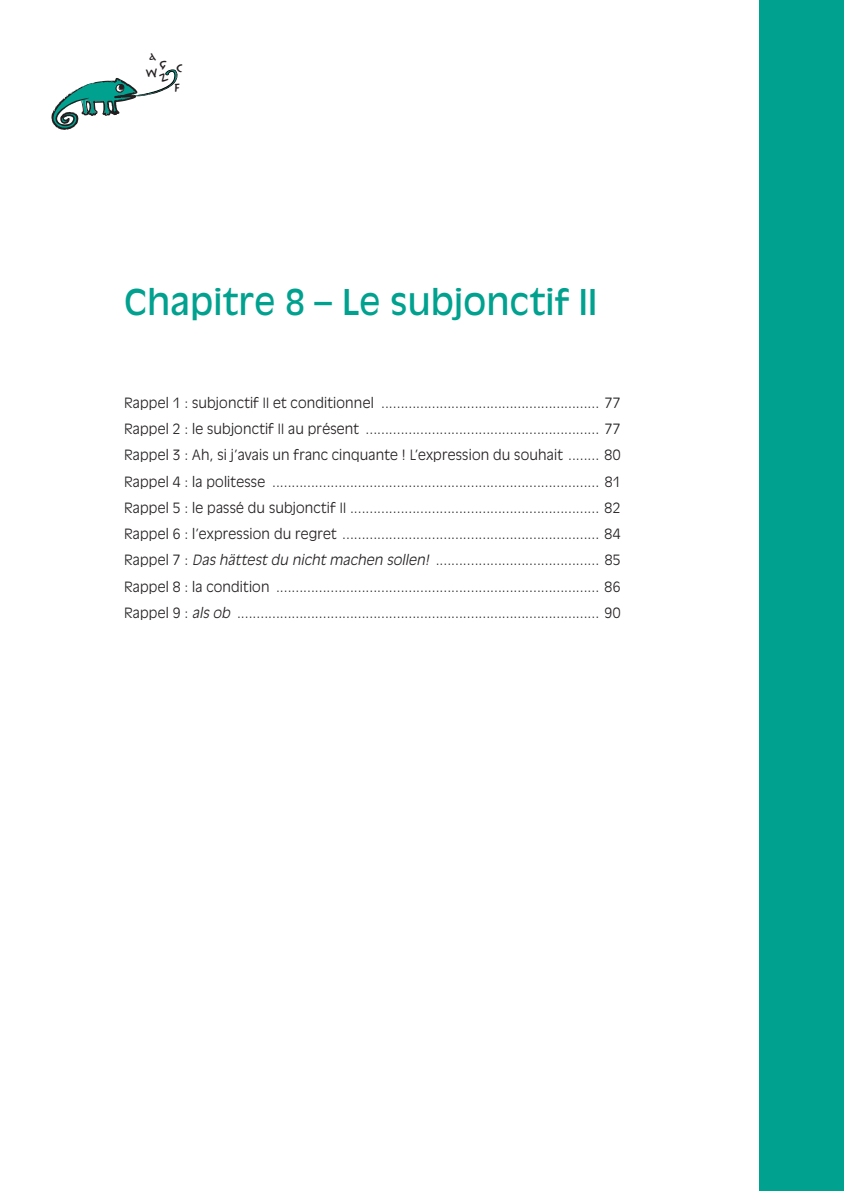
<style>
.page{position:relative;width:844px;height:1191px;background:#fff}
.page>*{position:absolute;margin:0;border:0;box-sizing:border-box;transform-origin:0 0}
.t1{font:35px "Antique Olive Std";letter-spacing:-.005em;color:#00a18f}
.t2{font:21.7px "Reliq Std Active";color:#231f20}
.t3{font:18.03px "Reliq Std Active";color:#231f20}
.t4{font:14.35px "Reliq Std Semibold Active";color:#231f20}
.t5{font:300 14px/26.2px "Antique Olive Std";letter-spacing:.015em;color:#231f20;text-align:justify}
.s1{font-style:italic}
</style>
<div class="page">
<div style="left:759px;top:0;width:84px;height:1191px;background:#00a18f"></div>
<svg style="left:51px;top:69px;width:127px;height:61px"></svg>
<p class="t3" style="left:149px;top:46px;width:8px">a</p>
<h2 class="t2" style="left:176px;top:56px;width:8px">c</h2>
<p class="t4" style="left:174px;top:80px;width:7px">F</p>
<h1 class="t1" style="left:124px;top:281px;width:475px">Chapitre 8 – Le subjonctif II</h1>
<p class="t5" style="left:124px;top:390px;width:498px">Rappel 1 : subjonctif II et conditionnel ........................................................ 77<br>Rappel 2 : le subjonctif II au présent ............................................................ 77<br>Rappel 3 : Ah, si j’avais un franc cinquante ! L’expression du souhait ........ 80<br>Rappel 4 : la politesse .................................................................................... 81<br>Rappel 5 : le passé du subjonctif II ................................................................ 82<br>Rappel 6 : l’expression du regret .................................................................. 84<br>Rappel 7 : <span class="s1">Das hättest du nicht machen sollen!</span> .......................................... 85<br>Rappel 8 : la condition ................................................................................... 86<br>Rappel 9 : <span class="s1">als ob</span> ............................................................................................. 90</p>
</div>
